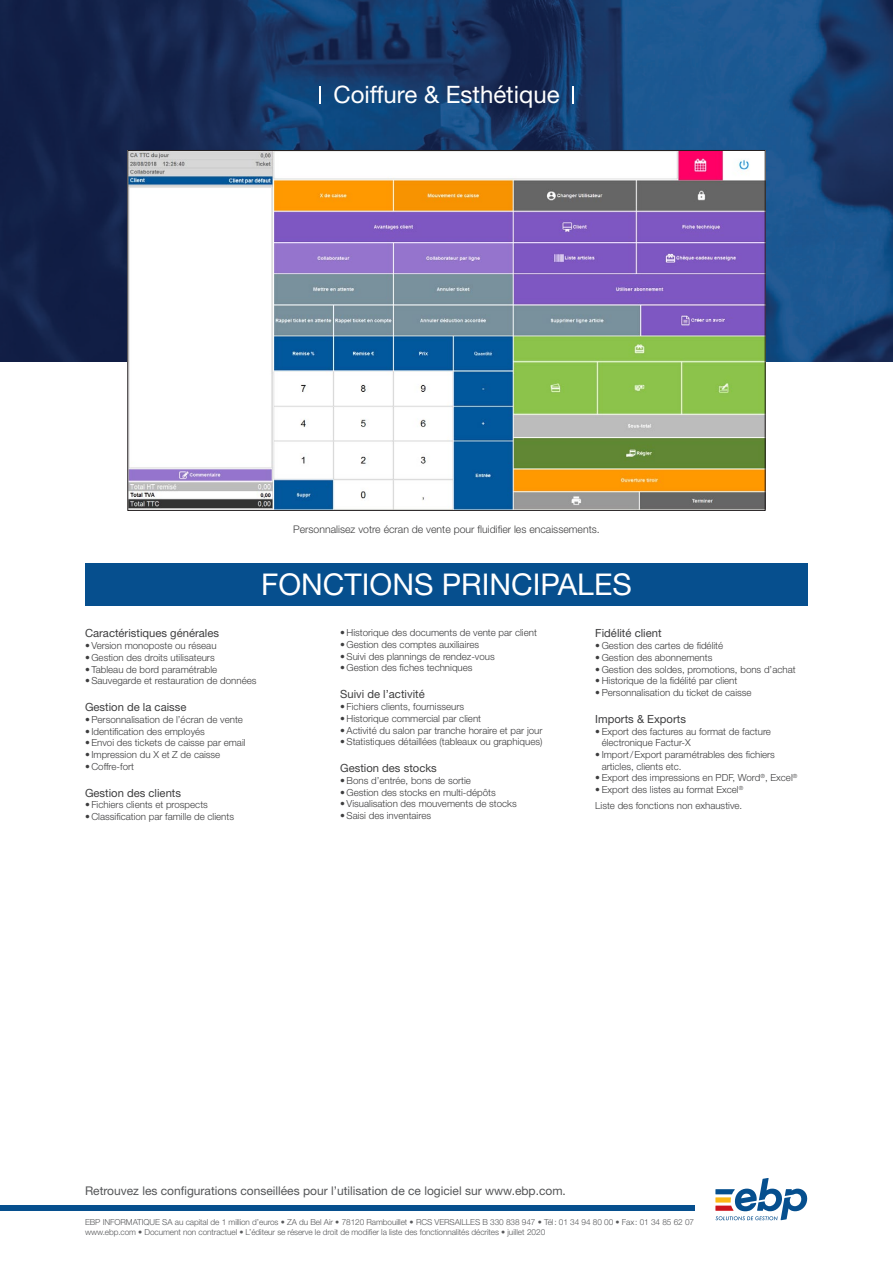
<style>
.page{position:relative;width:893px;height:1263px;background:#fff}
.page>*{position:absolute;margin:0;border:0;box-sizing:border-box;transform-origin:0 0}
.t1{font:30px "Helvetica Neue LT Std";color:#fff}
.Titre-FP-Dos-_2émePa{font:24px "Helvetica Neue LT Std";color:#fff}
.t2{font:12px "Helvetica Neue LT Std";color:#545557}
.Titre-FonctionsPrinc{font:11.25px "Helvetica Neue LT Std";color:#3e3e3f}
.Légende-Capture-_2ém{font:300 10.5px "Helvetica Neue LT Std";color:#3e3e3f}
.Mentions-FonctionsPr{font:300 9.75px/11.7px "Helvetica Neue LT Std";color:#3e3e3f}
.t3{font:300 8.25px/9.9px "Helvetica Neue LT Std";letter-spacing:-.01em;color:#57585a}
</style>
<div class="page">
<img style="left:0;top:0;width:893px;height:361px">
<svg style="left:715px;top:1178px;width:92px;height:42px"></svg>
<div style="left:0;top:1205px;width:694px;height:6px;background:#064f8e"></div>
<svg style="left:319px;top:86px;width:2px;height:17px"></svg>
<svg style="left:572px;top:86px;width:1px;height:17px"></svg>
<div style="left:85px;top:563px;width:723px;height:43px;background:#064f8e"></div>
<img style="left:130px;top:152px;width:633px;height:357px">
<p class="Titre-FP-Dos-_2émePa" style="left:333px;top:80px;width:228px">Coiffure &amp; Esthétique</p>
<p class="Légende-Capture-_2ém" style="left:293px;top:522px;width:308px">Personnalisez votre écran de vente pour fluidifier les encaissements.</p>
<p class="t1" style="left:261px;top:567px;width:372px">FONCTIONS PRINCIPALES</p>
<p class="Titre-FonctionsPrinc" style="left:85px;top:627px;width:135px">Caractéristiques générales</p>
<p class="Mentions-FonctionsPr" style="left:85px;top:640px;width:133px">• Version monoposte ou réseau</p>
<p class="Mentions-FonctionsPr" style="left:85px;top:651px;width:131px">• Gestion des droits utilisateurs</p>
<p class="Mentions-FonctionsPr" style="left:85px;top:663px;width:134px">• Tableau de bord paramétrable</p>
<p class="Mentions-FonctionsPr" style="left:85px;top:675px;width:173px">•Sauvegarde et restauration de données</p>
<p class="Titre-FonctionsPrinc" style="left:85px;top:700px;width:103px">Gestion de la caisse</p>
<p class="Mentions-FonctionsPr" style="left:85px;top:713px;width:159px">•Personnalisation de l’écran de vente</p>
<p class="Mentions-FonctionsPr" style="left:85px;top:725px;width:121px">• Identification des employés</p>
<p class="Mentions-FonctionsPr" style="left:85px;top:737px;width:162px">• Envoi des tickets de caisse par email</p>
<p class="Mentions-FonctionsPr" style="left:85px;top:748px;width:137px">• Impression du X et Z de caisse</p>
<p class="Mentions-FonctionsPr" style="left:85px;top:760px;width:51px">• Coffre-fort</p>
<p class="Titre-FonctionsPrinc" style="left:85px;top:786px;width:98px">Gestion des clients</p>
<p class="Mentions-FonctionsPr" style="left:85px;top:799px;width:124px">• Fichiers clients et prospects</p>
<p class="Mentions-FonctionsPr" style="left:85px;top:811px;width:151px">• Classification par famille de clients</p>
<p class="Mentions-FonctionsPr" style="left:340px;top:627px;width:198px">• Historique des documents de vente par client</p>
<p class="Mentions-FonctionsPr" style="left:340px;top:638px;width:140px">• Gestion des comptes auxiliaires</p>
<p class="Mentions-FonctionsPr" style="left:340px;top:650px;width:156px">•Suivi des plannings de rendez-vous</p>
<p class="Mentions-FonctionsPr" style="left:340px;top:662px;width:134px">• Gestion des fiches techniques</p>
<p class="Titre-FonctionsPrinc" style="left:340px;top:688px;width:86px">Suivi de l’activité</p>
<p class="Mentions-FonctionsPr" style="left:340px;top:701px;width:125px">• Fichiers clients, fournisseurs</p>
<p class="Mentions-FonctionsPr" style="left:340px;top:712px;width:142px">• Historique commercial par client</p>
<p class="Mentions-FonctionsPr" style="left:340px;top:724px;width:204px">•Activité du salon par tranche horaire et par jour</p>
<p class="Mentions-FonctionsPr" style="left:340px;top:736px;width:204px">•Statistiques détaillées (tableaux ou graphiques)</p>
<p class="Titre-FonctionsPrinc" style="left:340px;top:761px;width:98px">Gestion des stocks</p>
<p class="Mentions-FonctionsPr" style="left:340px;top:774px;width:132px">•Bons d’entrée, bons de sortie</p>
<p class="Mentions-FonctionsPr" style="left:340px;top:786px;width:157px">• Gestion des stocks en multi-dépôts</p>
<p class="Mentions-FonctionsPr" style="left:340px;top:798px;width:178px">• Visualisation des mouvements de stocks</p>
<p class="Mentions-FonctionsPr" style="left:340px;top:809px;width:92px">•Saisi des inventaires</p>
<p class="Titre-FonctionsPrinc" style="left:595px;top:627px;width:68px">Fidélité client</p>
<p class="Mentions-FonctionsPr" style="left:595px;top:640px;width:129px">• Gestion des cartes de fidélité</p>
<p class="Mentions-FonctionsPr" style="left:595px;top:651px;width:119px">• Gestion des abonnements</p>
<p class="Mentions-FonctionsPr" style="left:595px;top:663px;width:202px">• Gestion des soldes, promotions, bons d’achat</p>
<p class="Mentions-FonctionsPr" style="left:595px;top:675px;width:144px">• Historique de la fidélité par client</p>
<p class="Mentions-FonctionsPr" style="left:595px;top:686px;width:158px">•Personnalisation du ticket de caisse</p>
<p class="Titre-FonctionsPrinc" style="left:595px;top:712px;width:92px">Imports &amp; Exports</p>
<p class="Mentions-FonctionsPr" style="left:602px;top:725px;width:171px;text-indent:-6px">• Export des factures au format de facture électronique Factur-X</p>
<p class="Mentions-FonctionsPr" style="left:602px;top:748px;width:175px;text-indent:-6px">• Import/Export paramétrables des fichiers articles, clients etc.</p>
<p class="Mentions-FonctionsPr" style="left:595px;top:772px;width:204px">• Export des impressions en PDF, Word<sup>®</sup>, Excel<sup>®</sup></p>
<p class="Mentions-FonctionsPr" style="left:595px;top:784px;width:149px">• Export des listes au format Excel<sup>®</sup></p>
<p class="Mentions-FonctionsPr" style="left:595px;top:799px;width:148px">Liste des fonctions non exhaustive.</p>
<p class="t2" style="left:85px;top:1183px;width:482px">Retrouvez les configurations conseillées pour l’utilisation de ce logiciel sur www.ebp.com.</p>
<p class="t3" style="left:85px;top:1217px;width:611px">EBP INFORMATIQUE SA au capital de 1 million d’euros • ZA du Bel Air • 78120 Rambouillet • RCS VERSAILLES B 330 838 947 • Tél: 01 34 94 80 00 • Fax: 01 34 85 62 07 www.ebp.com • Document non contractuel • L’éditeur se réserve le droit de modifier la liste des fonctionnalités décrites • juillet 2020</p>
</div>
